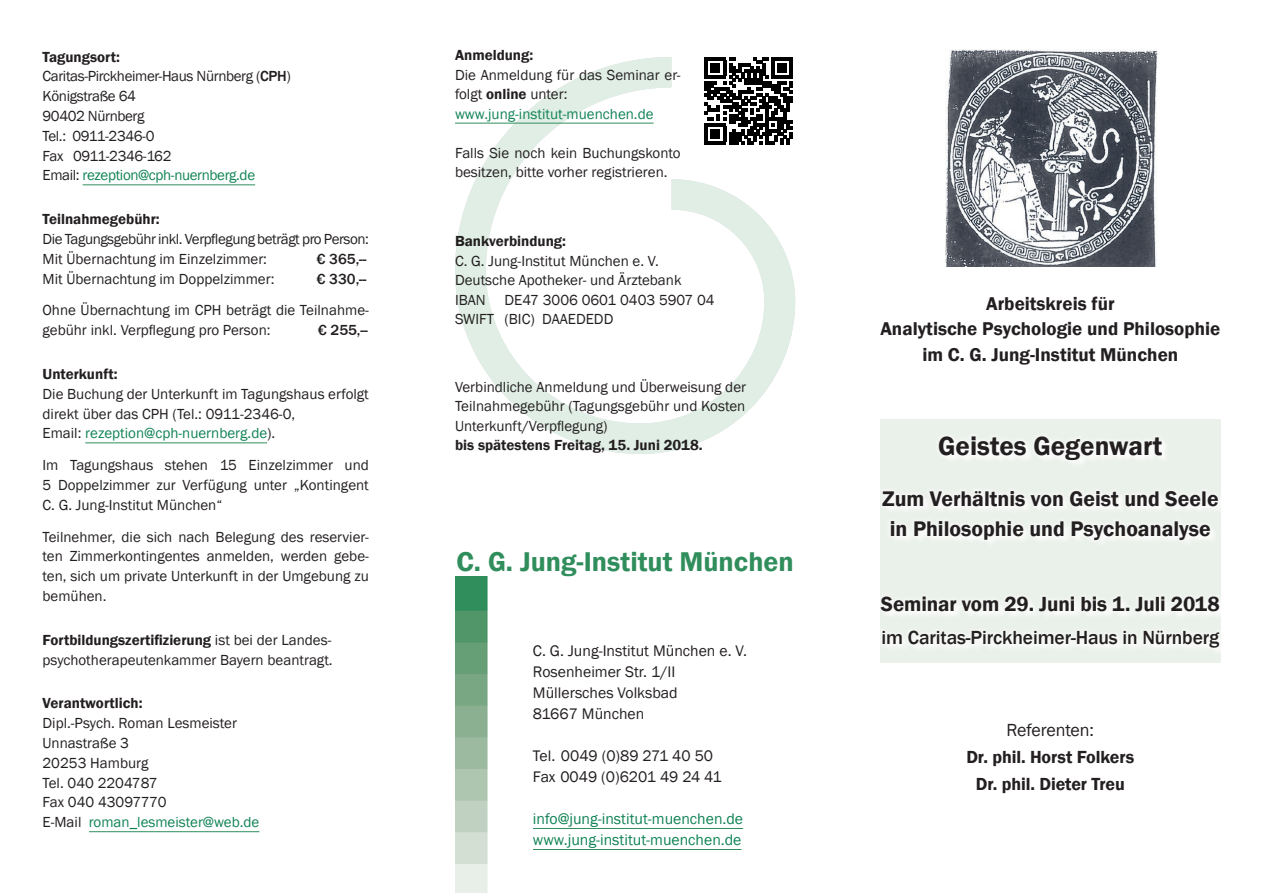
<style>
.page{position:relative;width:1263px;height:893px;background:#fff}
.page>*{position:absolute;margin:0;border:0;box-sizing:border-box;transform-origin:0 0}
.t1{font:600 27.9px "Franklin Gothic";color:#308e5c}
.t2{font:600 27px "Franklin Gothic";color:#231f20}
.t3{font:600 21.75px/30px "Franklin Gothic";color:#231f20;text-align:center}
.t4{font:600 21px "Franklin Gothic";letter-spacing:-.005em;color:#231f20}
.t5{font:500 19.5px "Franklin Gothic";letter-spacing:-.005em;color:#231f20}
.t6{font:600 19.05px/25.5px "Franklin Gothic";color:#231f20;text-align:center}
.t7{font:600 18px/27px "Franklin Gothic";letter-spacing:-.005em;color:#231f20;text-align:center}
.t8{font:18px "Franklin Gothic";letter-spacing:-.005em;color:#231f20}
.t9{font:15.75px/21px "Franklin Gothic";color:#231f20}
.t10{font:15.75px/21px "Franklin Gothic";color:#108355}
.t11{font:15px/19.8px "Franklin Gothic";color:#231f20}
.t12{font:15px/19.8px "Franklin Gothic";letter-spacing:-.025em;color:#231f20}
.t13{font:600 15px "Franklin Gothic";color:#231f20}
.t14{font:15px/19.8px "Franklin Gothic";letter-spacing:-.03em;color:#231f20}
.t15{font:500 15px "Franklin Gothic";color:#231f20}
.s1{font-weight:600}
.s2{font-weight:500}
.s3{color:#108355}
</style>
<div class="page">
<svg style="left:455px;top:57px;width:340px;height:397px"></svg>
<div style="left:877px;top:293px;width:346px;height:503px;background:linear-gradient(to right,#f7f9f7,#f7f9f7)"></div>
<hr style="left:83px;top:184px;width:172px;height:1px;background:#308e5c">
<hr style="left:85px;top:442px;width:182px;height:1px;background:#308e5c">
<hr style="left:89px;top:831px;width:170px;height:1px;background:#308e5c">
<hr style="left:533px;top:828px;width:210px;height:1px;background:#308e5c">
<hr style="left:533px;top:849px;width:208px;height:1px;background:#308e5c">
<img style="left:945px;top:50px;width:213px;height:217px">
<img style="left:455px;top:577px;width:32px;height:316px">
<hr style="left:455px;top:123px;width:198px;height:1px;background:#308e5c">
<svg style="left:702px;top:57px;width:93px;height:91px"></svg>
<svg style="left:705px;top:58px;width:87px;height:87px"></svg>
<hr style="left:771px;top:58px;width:21px;height:3px;background:#000">
<p class="t12" style="left:43px;top:47px;width:250px"><span class="s1">Tagungsort:<br></span>Caritas-Pirckheimer-Haus Nürnberg (<span class="s2">CPH</span>)<br>Königstraße 64<br>90402 Nürnberg<br>Tel.: 0911-2346-0<br>Fax 0911-2346-162<br>Email: <span class="s3">rezeption@cph-nuernberg.de</span></p>
<p class="t13" style="left:43px;top:210px;width:119px">Teilnahmegebühr:</p>
<p class="t14" style="left:43px;top:229px;width:328px">Die Tagungsgebühr inkl. Verpflegung beträgt pro Person:<br>Mit Übernachtung im Einzelzimmer:</p>
<p class="t15" style="left:317px;top:249px;width:51px">€ 365,--</p>
<p class="t11" style="left:43px;top:269px;width:233px">Mit Übernachtung im Doppelzimmer:</p>
<p class="t15" style="left:317px;top:269px;width:51px">€ 330,--</p>
<p class="t11" style="left:43px;top:301px;width:328px">Ohne Übernachtung im CPH beträgt die Teilnahme&shy;gebühr inkl. Verpflegung pro Person:</p>
<p class="t15" style="left:318px;top:321px;width:51px">€ 255,--</p>
<p class="t13" style="left:43px;top:365px;width:77px">Unterkunft:</p>
<p class="t11" style="left:43px;top:384px;width:328px">Die Buchung der Unterkunft im Tagungshaus erfolgt direkt über das CPH (Tel.: 0911-2346-0,<br>Email: <span class="s3">rezeption@cph-nuernberg.de</span>).</p>
<p class="t11" style="left:43px;top:456px;width:328px;text-align:justify">Im Tagungshaus stehen 15 Einzelzimmer und 5 Doppelzimmer zur Verfügung unter „Kontingent C. G. Jung-Institut München“</p>
<p class="t11" style="left:43px;top:527px;width:328px;text-align:justify">Teilnehmer, die sich nach Belegung des reservier&shy;ten Zimmerkontingentes anmelden, werden gebe&shy;ten, sich um private Unterkunft in der Umgebung zu bemühen.</p>
<p class="t11" style="left:43px;top:630px;width:292px"><span class="s1">Fortbildungszertifizierung</span> ist bei der Landes&shy;psychotherapeutenkammer Bayern beantragt.</p>
<p class="t13" style="left:43px;top:694px;width:102px">Verantwortlich:</p>
<p class="t11" style="left:43px;top:714px;width:218px">Dipl.-Psych. Roman Lesmeister<br>Unnastraße 3<br>20253 Hamburg<br>Tel. 040 2204787<br>Fax 040 43097770<br>E-Mail <span class="s3">roman_lesmeister@web.de</span></p>
<p class="t13" style="left:455px;top:46px;width:80px">Anmeldung:</p>
<p class="t11" style="left:455px;top:65px;width:227px">Die Anmeldung für das Seminar er&shy;folgt <span class="s1">online</span> unter: <span class="s3">www.jung-institut-muenchen.de</span></p>
<p class="t11" style="left:455px;top:143px;width:227px">Falls Sie noch kein Buchungskonto besitzen, bitte vorher registrieren.</p>
<p class="t13" style="left:455px;top:232px;width:113px">Bankverbindung:</p>
<p class="t11" style="left:455px;top:251px;width:228px">C. G. Jung-Institut München e. V.<br>Deutsche Apotheker- und Ärztebank<br>IBAN</p>
<p class="t11" style="left:455px;top:290px;width:261px;text-indent:50px">DE47 3006 0601 0403 5907 04<br>SWIFT (BIC) DAAEDEDD</p>
<p class="t11" style="left:455px;top:377px;width:293px;text-align:justify">Verbindliche Anmeldung und Überweisung der Teilnahmegebühr (Tagungsgebühr und Kosten Unterkunft/Verpflegung)</p>
<p class="t13" style="left:455px;top:436px;width:249px">bis spätestens Freitag, 15. Juni 2018.</p>
<h1 class="t1" style="left:456px;top:545px;width:339px">C. G. Jung-Institut München</h1>
<p class="t9" style="left:533px;top:641px;width:215px">C. G. Jung-Institut München e. V.<br>Rosenheimer Str. 1/II<br>Müllersches Volksbad<br>81667 München</p>
<p class="t9" style="left:533px;top:745px;width:190px">Tel. 0049 (0)89 271 40 50<br>Fax 0049 (0)6201 49 24 41</p>
<p class="t10" style="left:533px;top:808px;width:212px">info@jung-institut-muenchen.de www.jung-institut-muenchen.de</p>
<p class="t6" style="left:880px;top:291px;width:341px">Arbeitskreis für<br>Analytische Psychologie und Philosophie im C. G. Jung-Institut München</p>
<h2 class="t2" style="left:938px;top:429px;width:226px">Geistes Gegenwart</h2>
<h3 class="t3" style="left:882px;top:484px;width:338px">Zum Verhältnis von Geist und Seele in Philosophie und Psychoanalyse</h3>
<h3 class="t4" style="left:881px;top:591px;width:340px">Seminar vom 29. Juni bis 1. Juli 2018</h3>
<h3 class="t5" style="left:881px;top:625px;width:339px">im Caritas-Pirckheimer-Haus in Nürnberg</h3>
<p class="t8" style="left:1007px;top:718px;width:89px">Referenten:</p>
<p class="t7" style="left:966px;top:743px;width:169px">Dr. phil. Horst Folkers<br>Dr. phil. Dieter Treu</p>
</div>
